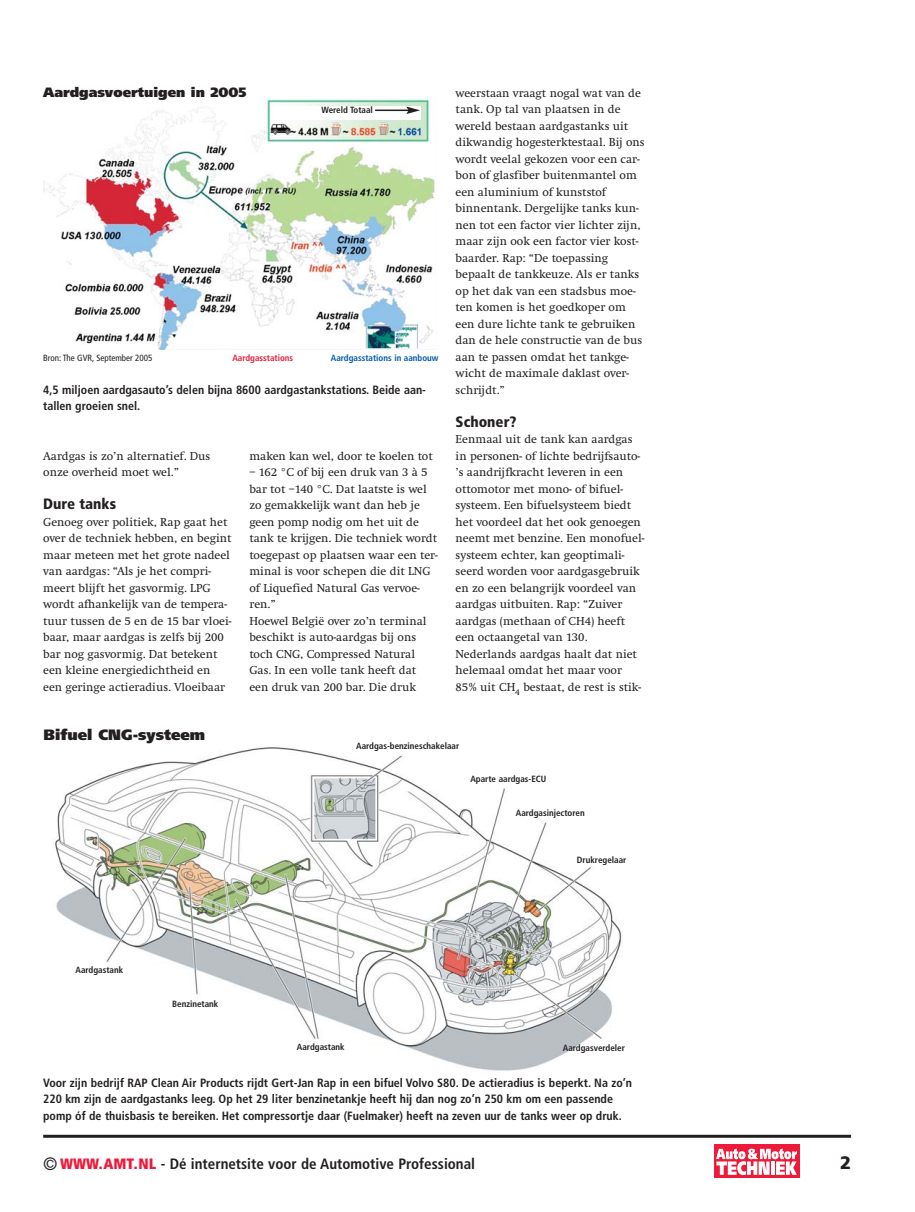
<style>
.page{position:relative;width:915px;height:1212px;background:#fff}
.page>*{position:absolute;margin:0;border:0;box-sizing:border-box;transform-origin:0 0}
.t1{font:900 18px "Frutiger";color:#231f20}
.t2{font:700 condensed 15px "Frutiger";color:#231f20}
.t3{font:900 condensed 15px "Frutiger";color:#231f20}
.t4{font:900 15px "Frutiger";color:#231f20}
.t5{font:900 13.5px "Frutiger";color:#231f20}
.t6{font:12px/16.5px "Swift";color:#231f20}
.t7{font:700 condensed 12px/16.5px "Frutiger";color:#231f20}
.t8{font:700 condensed 9px "Frutiger";color:#231f20}
.t9{font:condensed 9px "Frutiger";color:#231f20}
.t10{font:700 condensed 9px "Frutiger";color:#005aaa}
.t11{font:700 condensed 9px "Frutiger";color:#ed1a3a}
.s1{font-weight:400;font-size:18px}
.s2{font-weight:900;color:#ed1a3a}
</style>
<div class="page">
<hr style="left:43px;top:1135px;width:808px;height:3px;background:#231f20">
<img style="left:44px;top:98px;width:392px;height:252px">
<img style="left:55px;top:747px;width:567px;height:324px">
<div style="left:274px;top:107px;width:147px;height:13px;background:#fff"></div>
<hr style="left:375px;top:110px;width:34px;height:1px;background:#231f20">
<svg style="left:406px;top:107px;width:14px;height:7px"></svg>
<div style="left:714px;top:1144px;width:85px;height:34px;background:#ed1a3a"></div>
<svg style="left:716px;top:1149px;width:81px;height:26px"></svg>
<p class="t5" style="left:43px;top:87px;width:205px">Aardgasvoertuigen in 2005</p>
<p class="t8" style="left:322px;top:107px;width:53px">Wereld Totaal</p>
<p class="t9" style="left:43px;top:354px;width:111px">Bron: The GVR, September 2005</p>
<p class="t11" style="left:232px;top:354px;width:62px">Aardgasstations</p>
<p class="t10" style="left:331px;top:354px;width:109px">Aardgasstations in aanbouw</p>
<p class="t7" style="left:43px;top:382px;width:384px">4,5 miljoen aardgasauto’s delen bijna 8600 aardgastankstations. Beide aan&shy;tallen groeien snel.</p>
<p class="t6" style="left:43px;top:449px;width:169px">Aardgas is zo’n alternatief. Dus onze overheid moet wel.”</p>
<p class="t3" style="left:43px;top:498px;width:74px">Dure tanks</p>
<p class="t6" style="left:43px;top:515px;width:190px">Genoeg over politiek, Rap gaat het over de techniek hebben, en begint maar meteen met het grote nadeel van aardgas: “Als je het compri&shy;meert blijft het gasvormig. LPG wordt afhankelijk van de tempera&shy;tuur tussen de 5 en de 15 bar vloei&shy;baar, maar aardgas is zelfs bij 200 bar nog gasvormig. Dat betekent een kleine energiedichtheid en een geringe actieradius. Vloeibaar</p>
<p class="t6" style="left:249px;top:449px;width:185px">maken kan wel, door te koelen tot</p>
<p class="t6" style="left:249px;top:465px;width:190px">– 162 °C of bij een druk van 3 à 5 bar tot –140 °C. Dat laatste is wel zo gemakkelijk want dan heb je geen pomp nodig om het uit de tank te krijgen. Die techniek wordt toegepast op plaatsen waar een ter&shy;minal is voor schepen die dit LNG of Liquefied Natural Gas vervoe&shy;ren.”<br>Hoewel België over zo’n terminal beschikt is auto-aardgas bij ons toch CNG, Compressed Natural<br>Gas. In een volle tank heeft dat een druk van 200 bar. Die druk</p>
<p class="t6" style="left:456px;top:86px;width:191px">weerstaan vraagt nogal wat van de tank. Op tal van plaatsen in de wereld bestaan aardgastanks uit dikwandig hogesterktestaal. Bij ons wordt veelal gekozen voor een car&shy;bon of glasfiber buitenmantel om een aluminium of kunststof binnentank. Dergelijke tanks kun&shy;nen tot een factor vier lichter zijn, maar zijn ook een factor vier kost&shy;baarder. Rap: “De toepassing bepaalt de tankkeuze. Als er tanks op het dak van een stadsbus moe&shy;ten komen is het goedkoper om een dure lichte tank te gebruiken dan de hele constructie van de bus aan te passen omdat het tankge&shy;wicht de maximale daklast over&shy;schrijdt.”</p>
<p class="t3" style="left:456px;top:416px;width:62px">Schoner?</p>
<p class="t6" style="left:456px;top:432px;width:190px">Eenmaal uit de tank kan aardgas in personen- of lichte bedrijfsauto-’s aandrijfkracht leveren in een ottomotor met mono- of bifuel&shy;systeem. Een bifuelsysteem biedt het voordeel dat het ook genoegen neemt met benzine. Een monofuel&shy;systeem echter, kan geoptimali&shy;seerd worden voor aardgasgebruik en zo een belangrijk voordeel van aardgas uitbuiten. Rap: “Zuiver aardgas (methaan of CH4) heeft een octaangetal van 130.<br>Nederlands aardgas haalt dat niet helemaal omdat het maar voor<br>85% uit CH<sub>4</sub> bestaat, de rest is stik-</p>
<p class="t4" style="left:44px;top:729px;width:163px">Bifuel CNG-systeem</p>
<p class="t8" style="left:76px;top:966px;width:49px">Aardgastank</p>
<p class="t8" style="left:172px;top:1000px;width:48px">Benzinetank</p>
<p class="t8" style="left:356px;top:743px;width:104px">Aardgas-benzineschakelaar</p>
<p class="t8" style="left:470px;top:775px;width:77px">Aparte aardgas-ECU</p>
<p class="t8" style="left:516px;top:809px;width:70px">Aardgasinjectoren</p>
<p class="t8" style="left:577px;top:856px;width:51px">Drukregelaar</p>
<p class="t8" style="left:297px;top:1043px;width:49px">Aardgastank</p>
<p class="t8" style="left:563px;top:1044px;width:64px">Aardgasverdeler</p>
<p class="t7" style="left:43px;top:1075px;width:591px">Voor zijn bedrijf RAP Clean Air Products rijdt Gert-Jan Rap in een bifuel Volvo S80. De actieradius is beperkt. Na zo’n<br>220 km zijn de aardgastanks leeg. Op het 29 liter benzinetankje heeft hij dan nog zo’n 250 km om een passende pomp óf de thuisbasis te bereiken. Het compressortje daar (Fuelmaker) heeft na zeven uur de tanks weer op druk.</p>
<p class="t2" style="left:43px;top:1158px;width:433px"><span class="s1">©</span> <span class="s2">WWW.AMT.NL</span> - Dé internetsite voor de Automotive Professional</p>
<h1 class="t1" style="left:840px;top:1156px;width:13px">2</h1>
</div>
